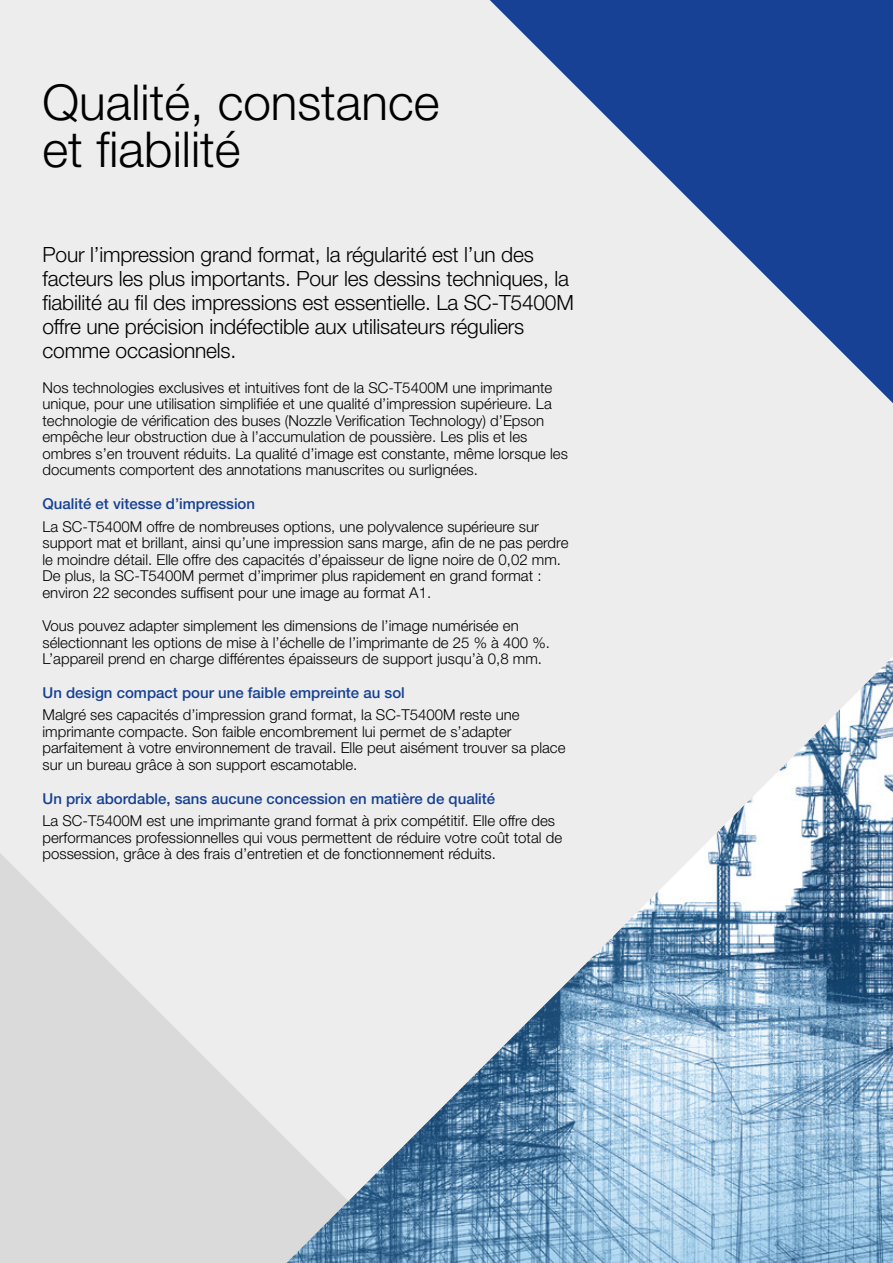
<style>
.page{position:relative;width:893px;height:1263px;background:#ededed}
.page>*{position:absolute;margin:0;border:0;box-sizing:border-box;transform-origin:0 0}
.t1{font:300 49.5px/46.5px "Helvetica Neue LT Pro";color:#000}
.t2{font:300 21px/24px "Helvetica Neue LT Pro";letter-spacing:-.01em;color:#000}
.Brochure_Body_Copy{font:300 15px/16.5px "Helvetica Neue LT Pro";color:#000}
.Brochure_Small_Sub_H{font:500 15px "Helvetica Neue LT Pro";color:#164194}
</style>
<div class="page">
<svg style="left:0;top:853px;width:286px;height:410px;fill:#dadada"></svg>
<img style="left:286px;top:657px;width:607px;height:606px">
<svg style="left:490px;top:0;width:403px;height:403px"></svg>
<p class="t1" style="left:43px;top:78px;width:399px">Qualité, constance et fiabilité</p>
<p class="t2" style="left:43px;top:242px;width:533px">Pour l’impression grand format, la régularité est l’un des facteurs les plus importants. Pour les dessins techniques, la fiabilité au fil des impressions est essentielle. La SC-T5400M offre une précision indéfectible aux utilisateurs réguliers comme occasionnels.</p>
<p class="Brochure_Body_Copy" style="left:43px;top:379px;width:527px">Nos technologies exclusives et intuitives font de la SC-T5400M une imprimante unique, pour une utilisation simplifiée et une qualité d’impression supérieure. La technologie de vérification des buses (Nozzle Verification Technology) d’Epson empêche leur obstruction due à l’accumulation de poussière. Les plis et les ombres s’en trouvent réduits. La qualité d’image est constante, même lorsque les documents comportent des annotations manuscrites ou surlignées.</p>
<p class="Brochure_Small_Sub_H" style="left:43px;top:494px;width:214px">Qualité et vitesse d’impression</p>
<p class="Brochure_Body_Copy" style="left:43px;top:518px;width:527px">La SC-T5400M offre de nombreuses options, une polyvalence supérieure sur support mat et brillant, ainsi qu’une impression sans marge, afin de ne pas perdre le moindre détail. Elle offre des capacités d’épaisseur de ligne noire de 0,02 mm.<br>De plus, la SC-T5400M permet d’imprimer plus rapidement en grand format : environ 22 secondes suffisent pour une image au format A1.</p>
<p class="Brochure_Body_Copy" style="left:43px;top:617px;width:509px">Vous pouvez adapter simplement les dimensions de l’image numérisée en sélectionnant les options de mise à l’échelle de l’imprimante de 25 % à 400 %.<br>L’appareil prend en charge différentes épaisseurs de support jusqu’à 0,8 mm.</p>
<p class="Brochure_Small_Sub_H" style="left:43px;top:683px;width:364px">Un design compact pour une faible empreinte au sol</p>
<p class="Brochure_Body_Copy" style="left:43px;top:706px;width:524px">Malgré ses capacités d’impression grand format, la SC-T5400M reste une imprimante compacte. Son faible encombrement lui permet de s’adapter parfaitement à votre environnement de travail. Elle peut aisément trouver sa place sur un bureau grâce à son support escamotable.</p>
<p class="Brochure_Small_Sub_H" style="left:43px;top:789px;width:454px">Un prix abordable, sans aucune concession en matière de qualité</p>
<p class="Brochure_Body_Copy" style="left:43px;top:812px;width:521px">La SC-T5400M est une imprimante grand format à prix compétitif. Elle offre des performances professionnelles qui vous permettent de réduire votre coût total de possession, grâce à des frais d’entretien et de fonctionnement réduits.</p>
</div>
